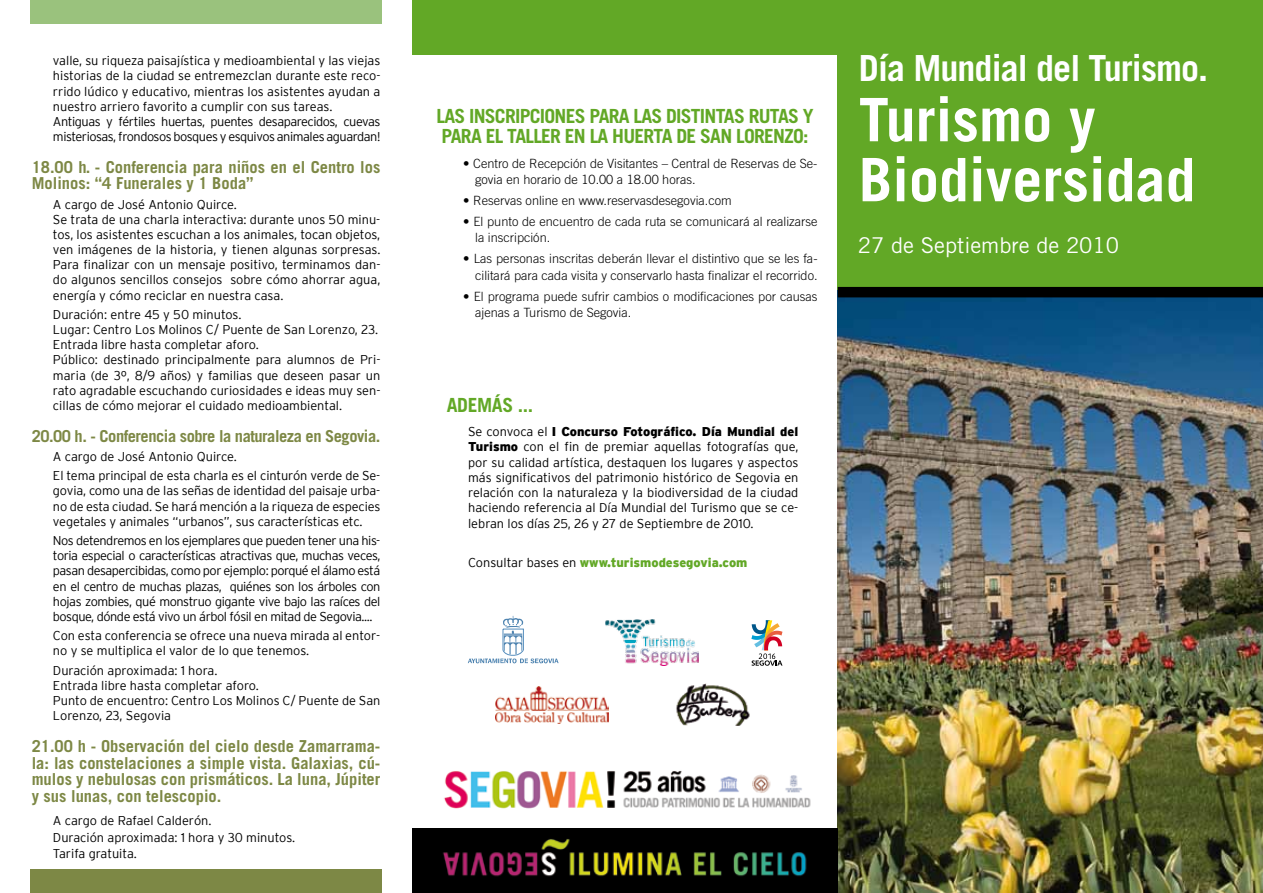
<style>
.page{position:relative;width:1263px;height:893px;background:#fff}
.page>*{position:absolute;margin:0;border:0;box-sizing:border-box;transform-origin:0 0}
.t1{font:700 60px/60px "Trade Gothic";color:#fff}
.t2{font:700 36px "Trade Gothic";letter-spacing:-.025em;color:#fff}
.t3{font:21.75px "Trade Gothic";color:#fff}
.t4{font:700 19.5px/19.5px "Trade Gothic";letter-spacing:-.04em;color:#62a826}
.t5{font:700 16.5px/16.5px "Trade Gothic";color:#7d8845}
.t6{font:700 16.5px "Trade Gothic";letter-spacing:-.03em;color:#7d8845}
.t7{font:300 12.75px/15.1px "Interstate";color:#000}
.t8{font:300 12.75px/16.5px "Trade Gothic";color:#000}
.t9{font:900 12.75px "Interstate";color:#62a826}
.s1{font-weight:900}
.s2{font-weight:300;color:#000}
</style>
<div class="page">
<img style="left:838px;top:297px;width:425px;height:596px">
<div style="left:412px;top:0;width:426px;height:54px;background:#62a826"></div>
<div style="left:838px;top:0;width:425px;height:290px;background:#62a826"></div>
<div style="left:838px;top:287px;width:425px;height:10px;background:#000"></div>
<div style="left:412px;top:841px;width:426px;height:52px;background:#000"></div>
<div style="left:412px;top:828px;width:426px;height:53px;background:#000"></div>
<img style="left:443px;top:839px;width:364px;height:38px">
<img style="left:444px;top:771px;width:367px;height:38px">
<img style="left:606px;top:620px;width:93px;height:45px">
<svg style="left:751px;top:620px;width:31px;height:46px"></svg>
<svg style="left:468px;top:616px;width:91px;height:47px"></svg>
<div style="left:30px;top:0;width:352px;height:23px;background:#9ac27d"></div>
<div style="left:30px;top:870px;width:352px;height:23px;background:#7d8845"></div>
<img style="left:676px;top:683px;width:74px;height:43px">
<img style="left:495px;top:687px;width:114px;height:37px">
<p class="t7" style="left:53px;top:53px;width:329px">valle, su riqueza paisajística y medioambiental y las viejas historias de la ciudad se entremezclan durante este reco&shy;rrido lúdico y educativo, mientras los asistentes ayudan a nuestro arriero favorito a cumplir con sus tareas.<br>Antiguas y fértiles huertas, puentes desaparecidos, cuevas misteriosas, frondosos bosques y esquivos animales aguardan!</p>
<p class="t5" style="left:32px;top:158px;width:350px">18.00 h. - Conferencia para niños en el Centro los<br>Molinos: “4 Funerales y 1 Boda”</p>
<p class="t7" style="left:53px;top:196px;width:329px">A cargo de José Antonio Quirce.<br>Se trata de una charla interactiva: durante unos 50 minu&shy;tos, los asistentes escuchan a los animales, tocan objetos, ven imágenes de la historia, y tienen algunas sorpresas.<br>Para finalizar con un mensaje positivo, terminamos dan&shy;do algunos sencillos consejos sobre cómo ahorrar agua, energía y cómo reciclar en nuestra casa.</p>
<p class="t7" style="left:53px;top:307px;width:329px">Duración: entre 45 y 50 minutos.<br>Lugar: Centro Los Molinos C/ Puente de San Lorenzo, 23.<br>Entrada libre hasta completar aforo.<br>Público: destinado principalmente para alumnos de Pri&shy;maria (de 3º, 8/9 años) y familias que deseen pasar un rato agradable escuchando curiosidades e ideas muy sen&shy;cillas de cómo mejorar el cuidado medioambiental.</p>
<p class="t6" style="left:32px;top:425px;width:350px">20.00 h. - Conferencia sobre la naturaleza en Segovia.</p>
<p class="t7" style="left:53px;top:447px;width:329px;line-height:19.4px">A cargo de José Antonio Quirce.<br>El tema principal de esta charla es el cinturón verde de Se-</p>
<p class="t7" style="left:53px;top:483px;width:329px;text-align:justify">govia, como una de las señas de identidad del paisaje urba&shy;no de esta ciudad. Se hará mención a la riqueza de especies vegetales y animales “urbanos”, sus características etc.</p>
<p class="t7" style="left:53px;top:533px;width:329px;text-align:justify">Nos detendremos en los ejemplares que pueden tener una his&shy;toria especial o características atractivas que, muchas veces, pasan desapercibidas, como por ejemplo: porqué el álamo está en el centro de muchas plazas, quiénes son los árboles con hojas zombies, qué monstruo gigante vive bajo las raíces del bosque, dónde está vivo un árbol fósil en mitad de Segovia....</p>
<p class="t7" style="left:53px;top:628px;width:329px">Con esta conferencia se ofrece una nueva mirada al entor&shy;no y se multiplica el valor de lo que tenemos.</p>
<p class="t7" style="left:53px;top:663px;width:329px">Duración aproximada: 1 hora.<br>Entrada libre hasta completar aforo.<br>Punto de encuentro: Centro Los Molinos C/ Puente de San Lorenzo, 23, Segovia</p>
<p class="t5" style="left:32px;top:738px;width:350px;text-align:justify">21.00 h - Observación del cielo desde Zamarrama&shy;la: las constelaciones a simple vista. Galaxias, cú&shy;mulos y nebulosas con prismáticos. La luna, Júpiter y sus lunas, con telescopio.</p>
<p class="t7" style="left:53px;top:812px;width:244px;line-height:16.4px">A cargo de Rafael Calderón.<br>Duración aproximada: 1 hora y 30 minutos.<br>Tarifa gratuita.</p>
<h3 class="t4" style="left:436px;top:106px;width:379px">Las inscripciones para las distintas rutas y para el taller en la Huerta de San Lorenzo:</h3>
<p class="t8" style="left:475px;top:155px;width:344px;text-indent:-12px">• Centro de Recepción de Visitantes – Central de Reservas de Se&shy;govia en horario de 10.00 a 18.00 horas.</p>
<p class="t8" style="left:463px;top:192px;width:270px">• Reservas online en www.reservasdesegovia.com</p>
<p class="t8" style="left:475px;top:213px;width:344px;text-indent:-12px">• El punto de encuentro de cada ruta se comunicará al realizarse la inscripción.</p>
<p class="t8" style="left:463px;top:250px;width:356px;text-align:right">• Las personas inscritas deberán llevar el distintivo que se les fa&shy;cilitará para cada visita y conservarlo hasta finalizar el recorrido.</p>
<p class="t8" style="left:475px;top:288px;width:344px;text-indent:-12px">• El programa puede sufrir cambios o modificaciones por causas ajenas a Turismo de Segovia.</p>
<h3 class="t4" style="left:447px;top:395px;width:88px">Además ...</h3>
<p class="t7" style="left:468px;top:424px;width:332px;text-align:justify">Se convoca el <span class="s1">I Concurso Fotográfico. Día Mundial del Turismo</span> con el fin de premiar aquellas fotografías que, por su calidad artística, destaquen los lugares y aspectos más significativos del patrimonio histórico de Segovia en relación con la naturaleza y la biodiversidad de la ciudad haciendo referencia al Día Mundial del Turismo que se ce&shy;lebran los días 25, 26 y 27 de Septiembre de 2010.</p>
<p class="t9" style="left:468px;top:555px;width:281px"><span class="s2">Consultar bases en</span> www.turismodesegovia.com</p>
<h2 class="t2" style="left:859px;top:46px;width:351px">Día Mundial del Turismo.</h2>
<h1 class="t1" style="left:859px;top:89px;width:338px">Turismo y<br>Biodiversidad</h1>
<h3 class="t3" style="left:858px;top:232px;width:263px">27 de Septiembre de 2010</h3>
</div>
